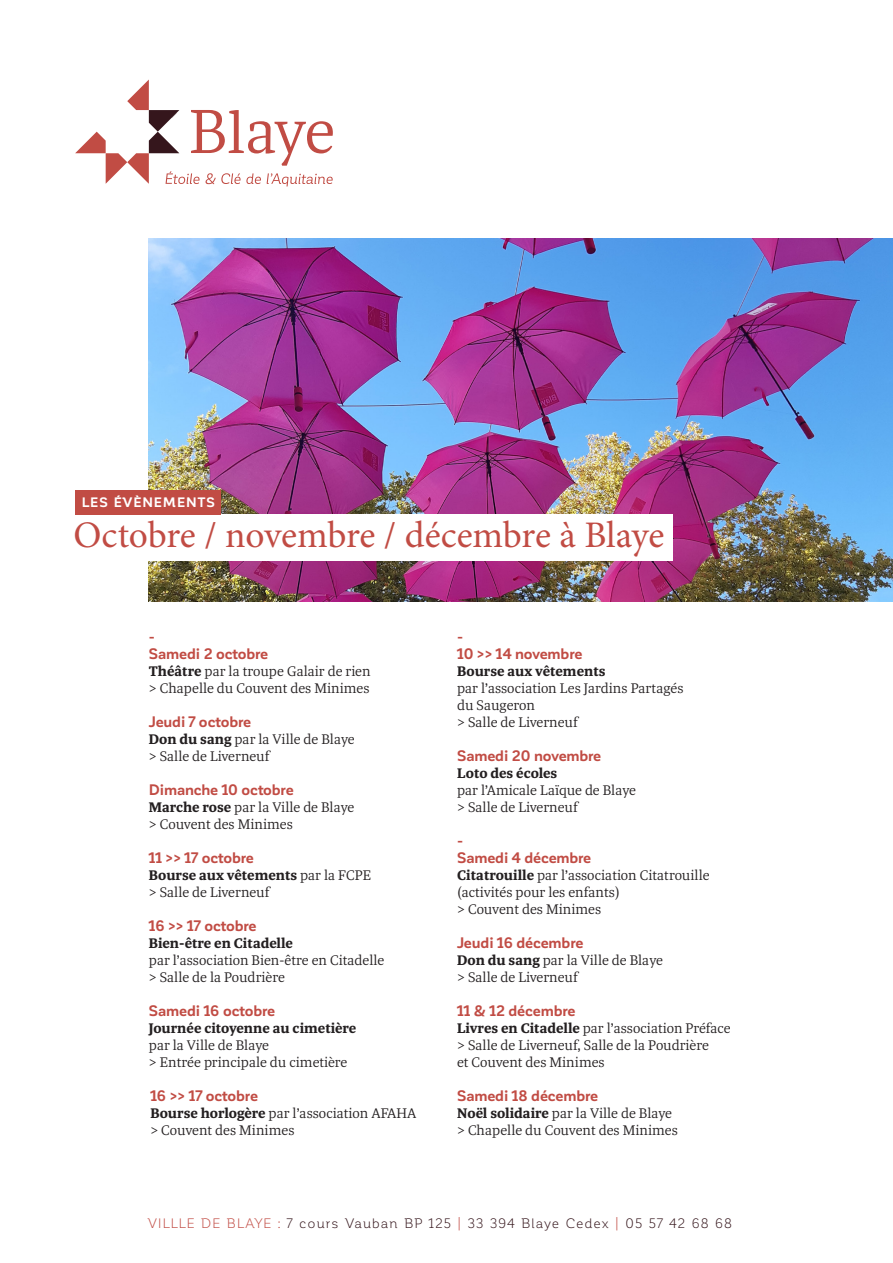
<style>
.page{position:relative;width:893px;height:1263px;background:#fff}
.page>*{position:absolute;margin:0;border:0;box-sizing:border-box;transform-origin:0 0}
.Titre_principal{font:37.5px "Minion Pro";letter-spacing:-.005em;color:#c14c44}
.Texte_Courant_Lettre{font:300 15px "Tasman";color:#231f20}
.Texte_Courant_Lettre-2{font:700 15px "Corporative Sans";letter-spacing:-.01em;color:#c14c44}
.Texte_Courant_Lettre-3{font:700 15px "Tasman";color:#231f20}
.t1{font:13.5px "Corporative";letter-spacing:.08em;color:#35161c}
.t2{font:700 13.5px "Corporative";letter-spacing:.08em;color:#fff}
.s1{font-weight:700}
.s2{font-weight:300}
.s3{color:#c14c44}
</style>
<div class="page">
<img style="left:149px;top:238px;width:744px;height:364px">
<div style="left:65px;top:514px;width:608px;height:47px;background:#fff"></div>
<svg style="left:75px;top:80px;width:258px;height:106px"></svg>
<div style="left:75px;top:490px;width:146px;height:24px;background:#c14c44"></div>
<p class="t2" style="left:82px;top:495px;width:134px">LES ÉVÈNEMENTS</p>
<p class="Titre_principal" style="left:73px;top:510px;width:593px">Octobre / novembre / décembre à Blaye</p>
<p class="Texte_Courant_Lettre-2" style="left:149px;top:628px;width:8px">-</p>
<p class="Texte_Courant_Lettre-2" style="left:149px;top:645px;width:121px">Samedi 2 octobre</p>
<p class="Texte_Courant_Lettre" style="left:149px;top:661px;width:223px"><span class="s1">Théâtre</span> par la troupe Galair de rien</p>
<p class="Texte_Courant_Lettre" style="left:149px;top:678px;width:222px">&gt; Chapelle du Couvent des Minimes</p>
<p class="Texte_Courant_Lettre-2" style="left:149px;top:713px;width:104px">Jeudi 7 octobre</p>
<p class="Texte_Courant_Lettre" style="left:149px;top:729px;width:207px"><span class="s1">Don du sang</span> par la Ville de Blaye</p>
<p class="Texte_Courant_Lettre" style="left:149px;top:746px;width:122px">&gt; Salle de Liverneuf</p>
<p class="Texte_Courant_Lettre-2" style="left:149px;top:781px;width:146px">Dimanche 10 octobre</p>
<p class="Texte_Courant_Lettre" style="left:149px;top:797px;width:207px"><span class="s1">Marche rose</span> par la Ville de Blaye</p>
<p class="Texte_Courant_Lettre" style="left:149px;top:814px;width:146px">&gt; Couvent des Minimes</p>
<p class="Texte_Courant_Lettre-2" style="left:149px;top:849px;width:107px">11 &gt;&gt; 17 octobre</p>
<p class="Texte_Courant_Lettre-3" style="left:149px;top:865px;width:224px">Bourse aux vêtements <span class="s2">par la FCPE</span></p>
<p class="Texte_Courant_Lettre" style="left:149px;top:882px;width:122px">&gt; Salle de Liverneuf</p>
<p class="Texte_Courant_Lettre-2" style="left:149px;top:917px;width:109px">16 &gt;&gt; 17 octobre</p>
<p class="Texte_Courant_Lettre-3" style="left:149px;top:933px;width:146px">Bien-être en Citadelle</p>
<p class="Texte_Courant_Lettre" style="left:149px;top:950px;width:237px">par l’association Bien-être en Citadelle</p>
<p class="Texte_Courant_Lettre" style="left:149px;top:967px;width:138px">&gt; Salle de la Poudrière</p>
<p class="Texte_Courant_Lettre-2" style="left:149px;top:1003px;width:128px">Samedi 16 octobre</p>
<p class="Texte_Courant_Lettre-3" style="left:149px;top:1018px;width:209px">Journée citoyenne au cimetière</p>
<p class="Texte_Courant_Lettre" style="left:149px;top:1035px;width:122px">par la Ville de Blaye</p>
<p class="Texte_Courant_Lettre" style="left:149px;top:1052px;width:200px">&gt; Entrée principale du cimetière</p>
<p class="Texte_Courant_Lettre-2" style="left:150px;top:1088px;width:109px">16 &gt;&gt; 17 octobre</p>
<p class="Texte_Courant_Lettre" style="left:150px;top:1103px;width:268px"><span class="s1">Bourse horlogère</span> par l’association AFAHA</p>
<p class="Texte_Courant_Lettre" style="left:150px;top:1120px;width:146px">&gt; Couvent des Minimes</p>
<p class="Texte_Courant_Lettre-2" style="left:457px;top:628px;width:8px">-</p>
<p class="Texte_Courant_Lettre-2" style="left:457px;top:645px;width:127px">10 &gt;&gt; 14 novembre</p>
<p class="Texte_Courant_Lettre-3" style="left:457px;top:661px;width:150px">Bourse aux vêtements</p>
<p class="Texte_Courant_Lettre" style="left:457px;top:678px;width:228px">par l’association Les Jardins Partagés</p>
<p class="Texte_Courant_Lettre" style="left:457px;top:695px;width:80px">du Saugeron</p>
<p class="Texte_Courant_Lettre" style="left:457px;top:712px;width:122px">&gt; Salle de Liverneuf</p>
<p class="Texte_Courant_Lettre-2" style="left:457px;top:747px;width:146px">Samedi 20 novembre</p>
<p class="Texte_Courant_Lettre-3" style="left:457px;top:763px;width:102px">Loto des écoles</p>
<p class="Texte_Courant_Lettre" style="left:457px;top:780px;width:180px">par l’Amicale Laïque de Blaye</p>
<p class="Texte_Courant_Lettre" style="left:457px;top:797px;width:122px">&gt; Salle de Liverneuf</p>
<p class="Texte_Courant_Lettre-2" style="left:457px;top:832px;width:8px">-</p>
<p class="Texte_Courant_Lettre-2" style="left:457px;top:849px;width:136px">Samedi 4 décembre</p>
<p class="Texte_Courant_Lettre" style="left:457px;top:865px;width:254px"><span class="s1">Citatrouille</span> par l’association Citatrouille</p>
<p class="Texte_Courant_Lettre" style="left:457px;top:882px;width:164px">(activités pour les enfants)</p>
<p class="Texte_Courant_Lettre" style="left:457px;top:899px;width:146px">&gt; Couvent des Minimes</p>
<p class="Texte_Courant_Lettre-2" style="left:457px;top:934px;width:128px">Jeudi 16 décembre</p>
<p class="Texte_Courant_Lettre" style="left:457px;top:950px;width:207px"><span class="s1">Don du sang</span> par la Ville de Blaye</p>
<p class="Texte_Courant_Lettre" style="left:457px;top:967px;width:122px">&gt; Salle de Liverneuf</p>
<p class="Texte_Courant_Lettre-2" style="left:457px;top:1003px;width:120px">11 &amp; 12 décembre</p>
<p class="Texte_Courant_Lettre" style="left:457px;top:1018px;width:275px"><span class="s1">Livres en Citadelle</span> par l’association Préface</p>
<p class="Texte_Courant_Lettre" style="left:457px;top:1035px;width:253px">&gt; Salle de Liverneuf, Salle de la Poudrière</p>
<p class="Texte_Courant_Lettre" style="left:457px;top:1052px;width:149px">et Couvent des Minimes</p>
<p class="Texte_Courant_Lettre-2" style="left:457px;top:1088px;width:143px">Samedi 18 décembre</p>
<p class="Texte_Courant_Lettre" style="left:457px;top:1103px;width:217px"><span class="s1">Noël solidaire</span> par la Ville de Blaye</p>
<p class="Texte_Courant_Lettre" style="left:457px;top:1120px;width:222px">&gt; Chapelle du Couvent des Minimes</p>
<p class="t1" style="left:148px;top:1216px;width:585px"><span class="s3">VILLLE DE BLAYE :</span> 7 cours Vauban BP 125 <span class="s3">|</span> 33 394 Blaye Cedex <span class="s3">|</span> 05 57 42 68 68</p>
</div>
